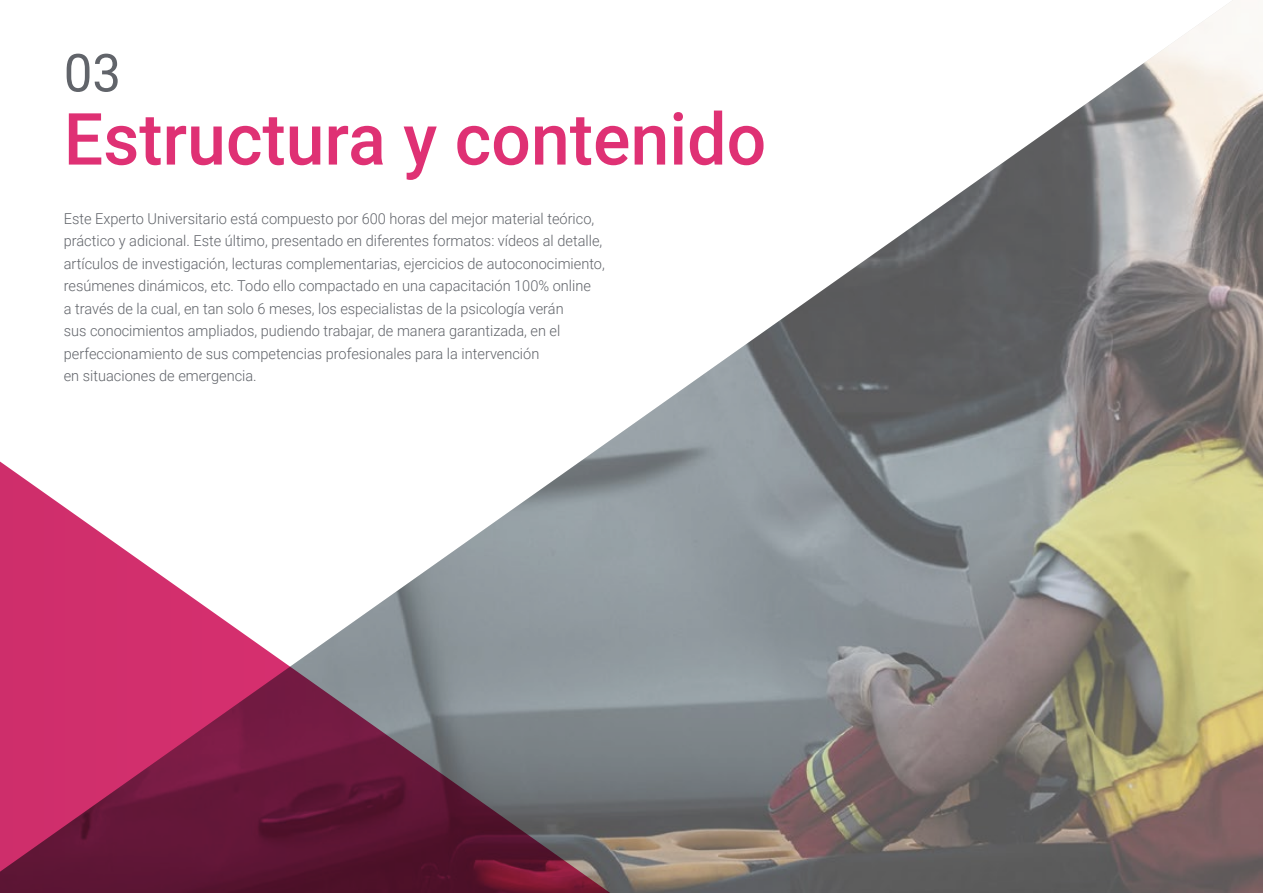
<style>
.page{position:relative;width:1263px;height:893px;background:#fff}
.page>*{position:absolute;margin:0;border:0;box-sizing:border-box;transform-origin:0 0}
.t1{font:500 72px "Roboto";color:#df3174}
.t2{font:52.5px "Roboto";color:#61646a}
.t3{font:300 15px/22.5px "Roboto";color:#61646a}
</style>
<div class="page">
<img style="left:602px;top:0;width:661px;height:893px">
<svg style="left:0;top:446px;width:640px;height:447px"></svg>
<h2 class="t2" style="left:64px;top:36px;width:59px">03</h2>
<h1 class="t1" style="left:64px;top:89px;width:704px">Estructura y contenido</h1>
<p class="t3" style="left:64px;top:207px;width:543px">Este Experto Universitario está compuesto por 600 horas del mejor material teórico, práctico y adicional. Este último, presentado en diferentes formatos: vídeos al detalle, artículos de investigación, lecturas complementarias, ejercicios de autoconocimiento, resúmenes dinámicos, etc. Todo ello compactado en una capacitación 100% online<br>a través de la cual, en tan solo 6 meses, los especialistas de la psicología verán<br>sus conocimientos ampliados, pudiendo trabajar, de manera garantizada, en el perfeccionamiento de sus competencias profesionales para la intervención<br>en situaciones de emergencia.</p>
</div>
